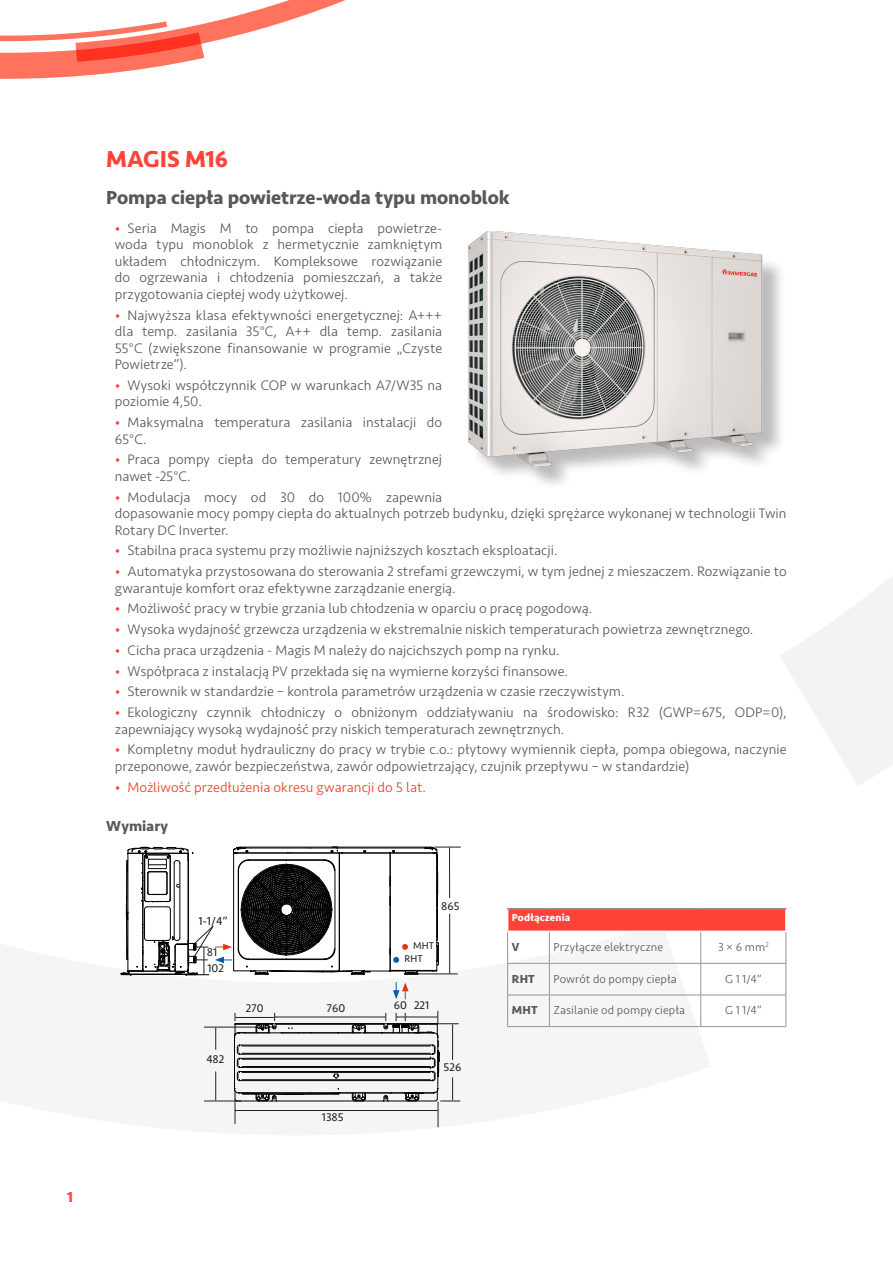
<style>
.page{position:relative;width:893px;height:1263px;background:#fff}
.page>*{position:absolute;margin:0;border:0;box-sizing:border-box;transform-origin:0 0}
.TYTUŁ_ROZDZIAŁU{font:700 24px "Seravek";letter-spacing:-.005em;color:#ff4338}
.Tytuł_podrozdziału_c{font:700 19.5px "Seravek";letter-spacing:-.005em;color:#57585a}
.PODTYTUŁ_PODROZDZIAŁ{font:700 15px "Seravek";letter-spacing:.005em;color:#57585a}
.t1{font:700 15px "Seravek";color:#ff4338}
.t2{font:300 14.25px/16.5px "Seravek";color:#57585a}
.t3{font:300 14.25px "Seravek";color:#ef3e22}
.TREŚĆ_ZWYKŁA_TABELI{font:300 12px "Seravek";letter-spacing:.01em;color:#57585a}
.TREŚĆ_ZWYKŁA_TABELI-2{font:700 12px "Seravek";letter-spacing:.015em;color:#57585a}
.t4{font:11.85px "Seravek";color:#211814}
.t5{font:11.55px/15.8px "Seravek";color:#231f20}
.TABELA_TOP___CENNIK{font:700 10.5px "Seravek";letter-spacing:.015em;color:#fff}
.t6{font:10.05px/12.9px "Seravek";color:#231f20}
.s1{color:#ff4338}
</style>
<div class="page">
<svg style="left:120px;top:932px;width:591px;height:196px;fill:#f5f5f6"></svg>
<svg style="left:780px;top:576px;width:113px;height:210px;fill:#f2f3f4"></svg>
<svg style="left:0;top:0;width:346px;height:79px"></svg>
<img style="left:468px;top:231px;width:313px;height:251px">
<hr style="left:204px;top:1027px;width:70px;height:1px;background:#231f20">
<hr style="left:204px;top:1101px;width:37px;height:1px;background:#231f20">
<svg style="left:215px;top:1027px;width:2px;height:23px"></svg>
<svg style="left:215px;top:1071px;width:1px;height:30px"></svg>
<svg style="left:234px;top:1011px;width:226px;height:116px"></svg>
<svg style="left:121px;top:847px;width:340px;height:129px"></svg>
<svg style="left:393px;top:982px;width:16px;height:17px"></svg>
<div style="left:508px;top:909px;width:278px;height:22px;background:#ff4338"></div>
<hr style="left:549px;top:932px;width:1px;height:31px;background:#939598">
<hr style="left:700px;top:932px;width:1px;height:31px;background:#939598">
<hr style="left:507px;top:963px;width:42px;height:1px;background:#939598">
<hr style="left:549px;top:963px;width:152px;height:1px;background:#939598">
<hr style="left:549px;top:964px;width:1px;height:30px;background:#939598">
<hr style="left:701px;top:963px;width:85px;height:1px;background:#939598">
<hr style="left:700px;top:964px;width:1px;height:30px;background:#939598">
<hr style="left:507px;top:994px;width:42px;height:1px;background:#939598">
<hr style="left:549px;top:994px;width:152px;height:1px;background:#939598">
<hr style="left:549px;top:995px;width:1px;height:31px;background:#939598">
<hr style="left:701px;top:994px;width:85px;height:1px;background:#939598">
<hr style="left:700px;top:995px;width:1px;height:31px;background:#939598">
<hr style="left:507px;top:932px;width:1px;height:31px;background:#939598">
<hr style="left:785px;top:932px;width:1px;height:31px;background:#939598">
<hr style="left:507px;top:964px;width:1px;height:30px;background:#939598">
<hr style="left:785px;top:964px;width:1px;height:30px;background:#939598">
<hr style="left:507px;top:995px;width:1px;height:31px;background:#939598">
<hr style="left:785px;top:995px;width:1px;height:31px;background:#939598">
<hr style="left:507px;top:1026px;width:42px;height:1px;background:#939598">
<hr style="left:549px;top:1026px;width:152px;height:1px;background:#939598">
<hr style="left:701px;top:1026px;width:85px;height:1px;background:#939598">
<hr style="left:507px;top:908px;width:42px;height:1px;background:#939598">
<hr style="left:549px;top:908px;width:152px;height:1px;background:#939598">
<hr style="left:701px;top:908px;width:86px;height:1px;background:#939598">
<hr style="left:785px;top:909px;width:2px;height:21px;background:#fff">
<hr style="left:507px;top:930px;width:42px;height:2px;background:#fff">
<hr style="left:549px;top:930px;width:152px;height:2px;background:#fff">
<hr style="left:701px;top:930px;width:86px;height:2px;background:#fff">
<p class="t1" style="left:67px;top:1188px;width:7px">1</p>
<p class="TYTUŁ_ROZDZIAŁU" style="left:106px;top:144px;width:123px">MAGIS M16</p>
<p class="Tytuł_podrozdziału_c" style="left:106px;top:185px;width:405px">Pompa ciepła powietrze-woda typu monoblok</p>
<p class="t2" style="left:115px;top:220px;width:329px;text-align:justify"><span class="s1">•</span> Seria Magis M to pompa ciepła powietrze&shy;woda typu monoblok z hermetycznie zamkniętym układem chłodniczym. Kompleksowe rozwiązanie do ogrzewania i chłodzenia pomieszczań, a także przygotowania ciepłej wody użytkowej.</p>
<p class="t2" style="left:115px;top:307px;width:329px;text-align:justify"><span class="s1">•</span> Najwyższa klasa efektywności energetycznej: A+++ dla temp. zasilania 35°C, A++ dla temp. zasilania 55°C (zwiększone finansowanie w programie „Czyste Powietrze”).</p>
<p class="t2" style="left:115px;top:377px;width:329px"><span class="s1">•</span> Wysoki współczynnik COP w warunkach A7/W35 na poziomie 4,50.</p>
<p class="t2" style="left:115px;top:414px;width:329px"><span class="s1">•</span> Maksymalna temperatura zasilania instalacji do<br>65°C.</p>
<p class="t2" style="left:115px;top:452px;width:329px"><span class="s1">•</span> Praca pompy ciepła do temperatury zewnętrznej nawet -25°C.</p>
<p class="t2" style="left:115px;top:489px;width:673px"><span class="s1">•</span> Modulacja mocy od 30 do 100% zapewnia<br>dopasowanie mocy pompy ciepła do aktualnych potrzeb budynku, dzięki sprężarce wykonanej w technologii Twin<br>Rotary DC Inverter.</p>
<p class="t2" style="left:115px;top:543px;width:444px"><span class="s1">•</span> Stabilna praca systemu przy możliwie najniższych kosztach eksploatacji.</p>
<p class="t2" style="left:115px;top:563px;width:673px"><span class="s1">•</span> Automatyka przystosowana do sterowania 2 strefami grzewczymi, w tym jednej z mieszaczem. Rozwiązanie to gwarantuje komfort oraz efektywne zarządzanie energią.</p>
<p class="t2" style="left:115px;top:601px;width:479px"><span class="s1">•</span> Możliwość pracy w trybie grzania lub chłodzenia w oparciu o pracę pogodową.</p>
<p class="t2" style="left:115px;top:621px;width:640px"><span class="s1">•</span> Wysoka wydajność grzewcza urządzenia w ekstremalnie niskich temperaturach powietrza zewnętrznego.</p>
<p class="t2" style="left:115px;top:642px;width:446px"><span class="s1">•</span> Cicha praca urządzenia - Magis M należy do najcichszych pomp na rynku.</p>
<p class="t2" style="left:115px;top:663px;width:455px"><span class="s1">•</span> Współpraca z instalacją PV przekłada się na wymierne korzyści finansowe.</p>
<p class="t2" style="left:115px;top:684px;width:511px"><span class="s1">•</span> Sterownik w standardzie – kontrola parametrów urządzenia w czasie rzeczywistym.</p>
<p class="t2" style="left:115px;top:704px;width:673px"><span class="s1">•</span> Ekologiczny czynnik chłodniczy o obniżonym oddziaływaniu na środowisko: R32 (GWP=675, ODP=0), zapewniający wysoką wydajność przy niskich temperaturach zewnętrznych.</p>
<p class="t2" style="left:115px;top:742px;width:673px"><span class="s1">•</span> Kompletny moduł hydrauliczny do pracy w trybie c.o.: płytowy wymiennik ciepła, pompa obiegowa, naczynie przeponowe, zawór bezpieczeństwa, zawór odpowietrzający, czujnik przepływu – w standardzie)</p>
<p class="t3" style="left:115px;top:778px;width:313px"><span class="s1">•</span> Możliwość przedłużenia okresu gwarancji do 5 lat.</p>
<p class="PODTYTUŁ_PODROZDZIAŁ" style="left:106px;top:817px;width:63px">Wymiary</p>
<p class="t5" style="left:441px;top:898px;width:20px">865</p>
<p class="t4" style="left:199px;top:914px;width:31px">1-1/4”</p>
<p class="t5" style="left:207px;top:945px;width:18px">81<br>102</p>
<p class="t6" style="left:405px;top:939px;width:31px;text-indent:9px">MHT<br>RHT</p>
<p class="t5" style="left:206px;top:1052px;width:19px">482</p>
<p class="t5" style="left:246px;top:1001px;width:19px">270</p>
<p class="t5" style="left:327px;top:1001px;width:20px">760</p>
<p class="t5" style="left:322px;top:1109px;width:23px">1385</p>
<p class="t5" style="left:394px;top:998px;width:15px">60</p>
<p class="t5" style="left:414px;top:998px;width:17px">221</p>
<p class="t5" style="left:444px;top:1060px;width:19px">526</p>
<p class="TABELA_TOP___CENNIK" style="left:512px;top:911px;width:60px">Podłączenia</p>
<p class="TREŚĆ_ZWYKŁA_TABELI-2" style="left:512px;top:939px;width:9px">V</p>
<p class="TREŚĆ_ZWYKŁA_TABELI" style="left:554px;top:940px;width:111px">Przyłącze elektryczne</p>
<p class="TREŚĆ_ZWYKŁA_TABELI" style="left:718px;top:940px;width:52px">3 × 6 mm<sup>2</sup></p>
<p class="TREŚĆ_ZWYKŁA_TABELI-2" style="left:512px;top:971px;width:25px">RHT</p>
<p class="TREŚĆ_ZWYKŁA_TABELI" style="left:554px;top:971px;width:125px">Powrót do pompy ciepła</p>
<p class="TREŚĆ_ZWYKŁA_TABELI" style="left:725px;top:971px;width:38px">G 1 1/4”</p>
<p class="TREŚĆ_ZWYKŁA_TABELI-2" style="left:512px;top:1003px;width:27px">MHT</p>
<p class="TREŚĆ_ZWYKŁA_TABELI" style="left:554px;top:1003px;width:133px">Zasilanie od pompy ciepła</p>
<p class="TREŚĆ_ZWYKŁA_TABELI" style="left:725px;top:1003px;width:38px">G 1 1/4”</p>
</div>
